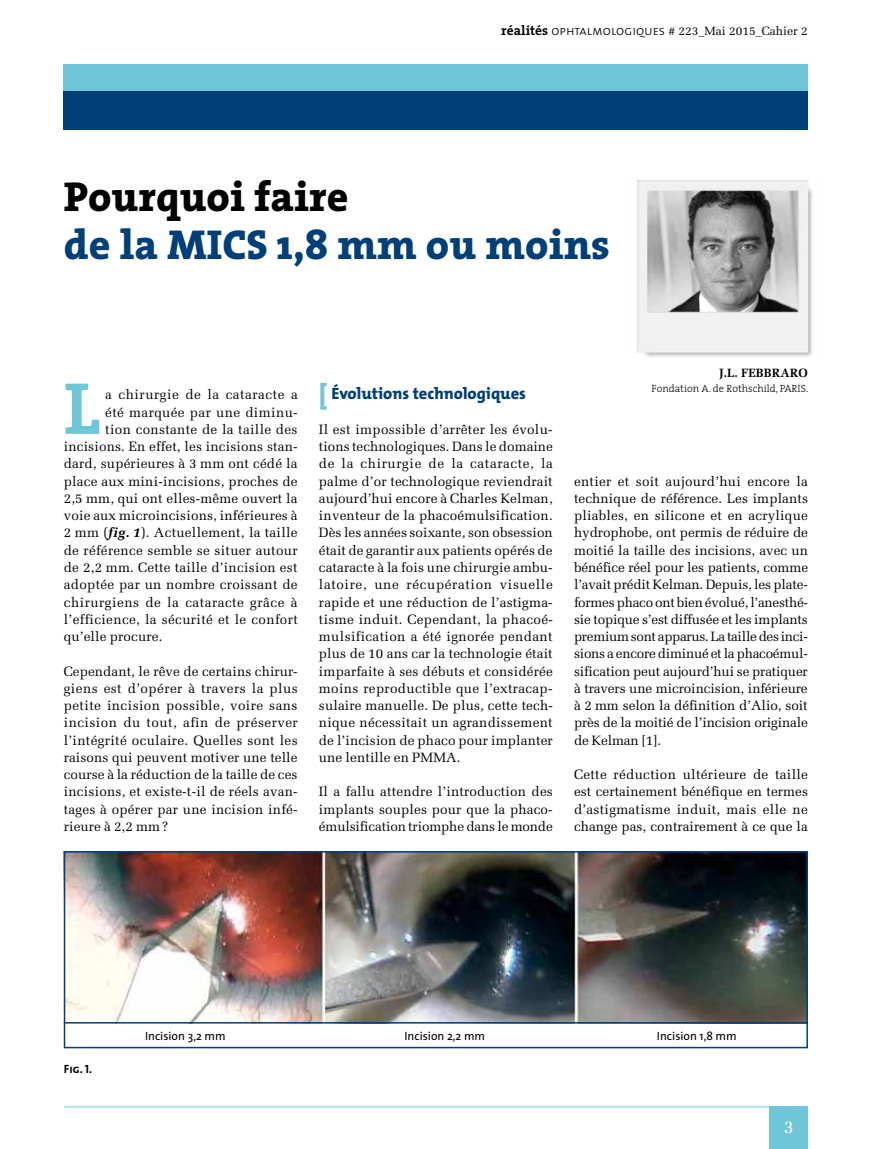
<style>
.page{position:relative;width:893px;height:1149px;background:#fff}
.page>*{position:absolute;margin:0;border:0;box-sizing:border-box;transform-origin:0 0}
.t1{font:74.25px "The Serif Bold Caps";color:#6fc6d9}
.t2{font:800 42px "The Serif";color:#003f78}
.t3{font:800 42px "The Serif";color:#000}
.t4{font:18px "Melior";color:#fff}
.t5{font:800 16.5px "The Mix";color:#003f78}
.t6{font:13.5px/17.2px "Melior";letter-spacing:.01em;color:#000;text-align:justify}
.t7{font:13.5px "Melior";letter-spacing:.035em;color:#000}
.t8{font:13.5px "Melior";letter-spacing:.04em;color:#000}
.t9{font:12px "Melior";color:#000}
.t10{font:12px "The Sans";color:#000}
.t11{font:700 12px "Melior";color:#000}
.t12{font:12px "The Sans Bold Caps";color:#000}
.t13{font:300 10.5px "The Serif";color:#000}
.s1{font-family:"The Serif";font-weight:700;font-size:13.5px}
.s2{font-family:"The Sans Light Caps";font-size:13.5px}
.s3{font-weight:700;font-style:italic}
.s4{font-size:27px;color:#6fc6d9}
</style>
<div class="page">
<div style="left:64px;top:64px;width:744px;height:27px;background:#6fc6d9"></div>
<div style="left:64px;top:91px;width:744px;height:39px;background:#003f78"></div>
<div style="left:770px;top:1106px;width:38px;height:42px;background:#6fc6d9"></div>
<hr style="left:64px;top:1106px;width:744px;height:1px;background:#6fc6d9">
<img style="left:637px;top:180px;width:176px;height:177px">
<img style="left:67px;top:853px;width:738px;height:168px">
<div style="left:64px;top:850px;width:744px;height:197px;border:2px solid #003f78"></div>
<hr style="left:64px;top:1021px;width:744px;height:2px;background:#003f78">
<p class="t9" style="left:501px;top:24px;width:308px"><span class="s1">réalités</span> <span class="s2">ophtalmologiques</span> # 223_Mai 2015_Cahier 2</p>
<h2 class="t3" style="left:64px;top:161px;width:286px">Pourquoi faire</h2>
<h2 class="t2" style="left:64px;top:209px;width:547px">de la MICS 1,8 mm ou moins</h2>
<h1 class="t1" style="left:64px;top:346px;width:38px">L</h1>
<p class="t8" style="left:105px;top:386px;width:194px">a chirurgie de la cataracte a</p>
<p class="t6" style="left:105px;top:403px;width:194px">été marquée par une diminu-</p>
<p class="t6" style="left:105px;top:420px;width:194px">tion constante de la taille des</p>
<p class="t6" style="left:64px;top:438px;width:235px">incisions. En effet, les incisions stan-</p>
<p class="t6" style="left:64px;top:455px;width:235px">dard, supérieures à 3 mm ont cédé la</p>
<p class="t6" style="left:64px;top:472px;width:235px">place aux mini-incisions, proches de</p>
<p class="t6" style="left:64px;top:489px;width:235px">2,5 mm, qui ont elles-même ouvert la</p>
<p class="t6" style="left:64px;top:507px;width:235px">voie aux microincisions, inférieures à</p>
<p class="t6" style="left:64px;top:524px;width:235px">2 mm (<span class="s3">fig. 1</span>). Actuellement, la taille</p>
<p class="t6" style="left:64px;top:541px;width:235px">de référence semble se situer autour</p>
<p class="t6" style="left:64px;top:558px;width:235px">de 2,2 mm. Cette taille d’incision est</p>
<p class="t6" style="left:64px;top:576px;width:235px">adoptée par un nombre croissant de</p>
<p class="t7" style="left:64px;top:594px;width:235px">chirurgiens de la cataracte grâce à</p>
<p class="t6" style="left:64px;top:610px;width:236px">l’efficience, la sécurité et le confort</p>
<p class="t6" style="left:64px;top:627px;width:100px">qu’elle procure.</p>
<p class="t6" style="left:64px;top:662px;width:236px">Cependant, le rêve de certains chirur&shy;giens est d’opérer à travers la plus petite incision possible, voire sans incision du tout, afin de préserver l’intégrité oculaire. Quelles sont les raisons qui peuvent motiver une telle course à la réduction de la taille de ces incisions, et existe-t-il de réels avan&shy;tages à opérer par une incision infé&shy;rieure à 2,2 mm?</p>
<p class="t5" style="left:319px;top:380px;width:209px"><span class="s4">[</span> Évolutions technologiques</p>
<p class="t6" style="left:319px;top:420px;width:236px">Il est impossible d’arrêter les évolu&shy;tions technologiques. Dans le domaine de la chirurgie de la cataracte, la palme d’or technologique reviendrait aujourd’hui encore à Charles Kelman, inventeur de la phacoémulsification.<br>Dès les années soixante, son obsession était de garantir aux patients opérés de cataracte à la fois une chirurgie ambu&shy;latoire, une récupération visuelle rapide et une réduction de l’astigma&shy;tisme induit. Cependant, la phacoé&shy;mulsification a été ignorée pendant plus de 10 ans car la technologie était imparfaite à ses débuts et considérée moins reproductible que l’extracap&shy;sulaire manuelle. De plus, cette tech&shy;nique nécessitait un agrandissement de l’incision de phaco pour implanter une lentille en PMMA.</p>
<p class="t6" style="left:319px;top:783px;width:236px">Il a fallu attendre l’introduction des implants souples pour que la phaco&shy;émulsification triomphe dans le monde</p>
<p class="t11" style="left:719px;top:365px;width:90px">J.L. FEBBRARO</p>
<p class="t13" style="left:651px;top:379px;width:158px">Fondation A. de Rothschild, PARIS.</p>
<p class="t6" style="left:574px;top:472px;width:235px">entier et soit aujourd’hui encore la technique de référence. Les implants pliables, en silicone et en acrylique hydrophobe, ont permis de réduire de moitié la taille des incisions, avec un bénéfice réel pour les patients, comme l’avait prédit Kelman. Depuis, les plate&shy;formes phaco ont bien évolué, l’anesthé&shy;sie topique s’est diffusée et les implants premium sont apparus. La taille des inci&shy;sions a encore diminué et la phacoémul&shy;sification peut aujourd’hui se pratiquer à travers une microincision, inférieure à 2 mm selon la définition d’Alio, soit près de la moitié de l’incision originale de Kelman [1].</p>
<p class="t6" style="left:574px;top:765px;width:235px">Cette réduction ultérieure de taille est certainement bénéfique en termes d’astigmatisme induit, mais elle ne change pas, contrairement à ce que la</p>
<p class="t12" style="left:64px;top:1058px;width:30px">Fig. 1.</p>
<p class="t10" style="left:145px;top:1025px;width:82px">Incision 3,2 mm</p>
<p class="t10" style="left:404px;top:1025px;width:82px">Incision 2,2 mm</p>
<p class="t10" style="left:657px;top:1025px;width:81px">Incision 1,8 mm</p>
<h3 class="t4" style="left:784px;top:1115px;width:12px">3</h3>
</div>
